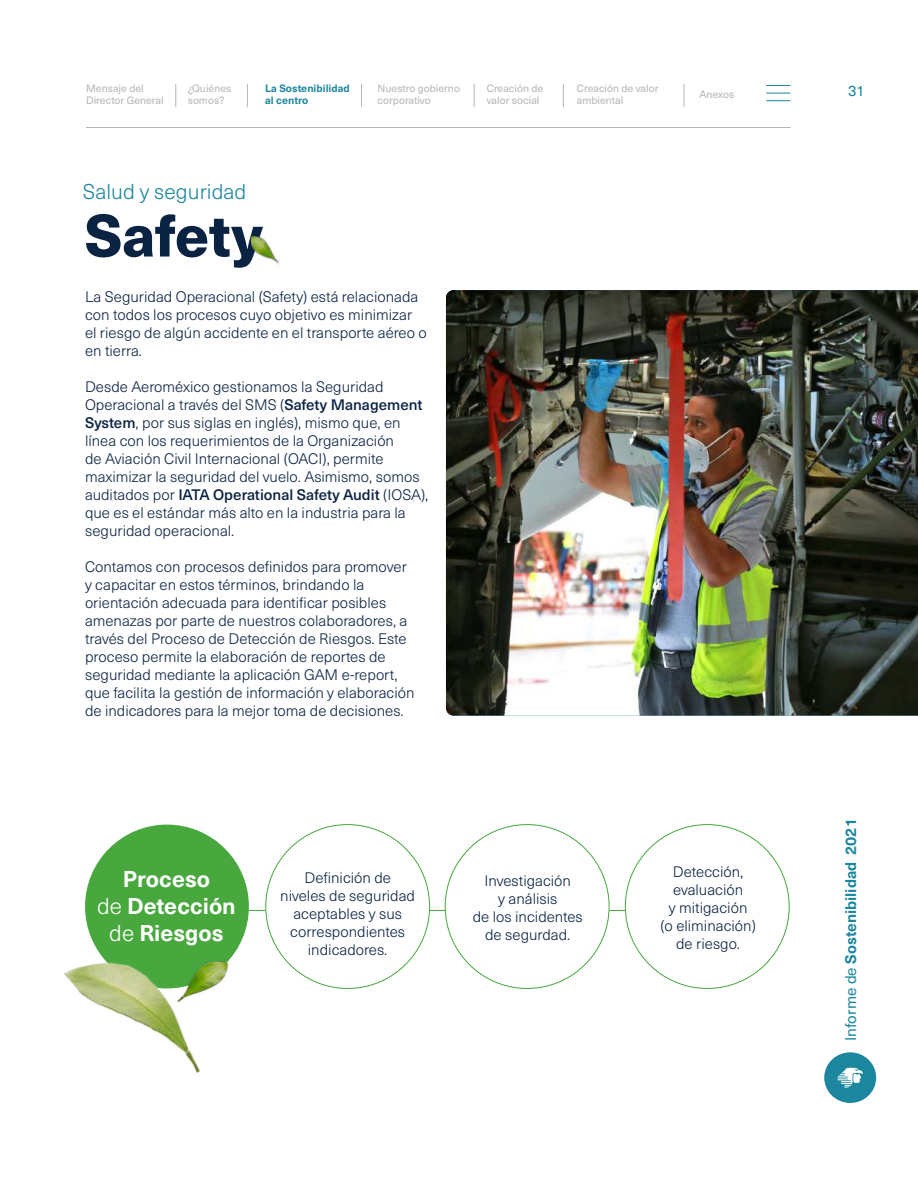
<style>
.page{position:relative;width:918px;height:1188px;background:#fff}
.page>*{position:absolute;margin:0;border:0;box-sizing:border-box;transform-origin:0 0}
.t1{font:800 58.5px "Neue Haas Unica Pro";letter-spacing:-.005em;color:#0b2343}
.t2{font:700 22.5px/27px "Neue Haas Unica Pro";color:#fff;text-align:center}
.t3{font:300 21px "Neue Haas Unica Pro";color:#1c869e}
.t4{font:700 15.15px "Neue Haas Unica Pro";color:#1c869e}
.t5{font:300 15px/18px "Neue Haas Unica Pro";color:#0b2343}
.t6{font:15px "Neue Haas Unica Pro";color:#1c869e}
.t7{font:10.5px/12.6px "Neue Haas Unica Pro";color:#b5b5b5}
.t8{font:700 10.5px/12.6px "Neue Haas Unica Pro";color:#1c869e}
.s1{font-weight:500}
.s2{font-weight:300}
.s3{font-weight:400}
</style>
<div class="page">
<svg style="left:766px;top:85px;width:24px;height:1px"></svg>
<svg style="left:766px;top:100px;width:24px;height:1px"></svg>
<svg style="left:766px;top:93px;width:24px;height:1px"></svg>
<svg style="left:175px;top:84px;width:1px;height:23px"></svg>
<svg style="left:247px;top:84px;width:1px;height:23px"></svg>
<svg style="left:474px;top:84px;width:1px;height:23px"></svg>
<svg style="left:563px;top:84px;width:1px;height:23px"></svg>
<svg style="left:684px;top:84px;width:1px;height:23px"></svg>
<svg style="left:361px;top:84px;width:1px;height:23px"></svg>
<div style="left:824px;top:1052px;width:52px;height:51px;background:#1c869e;border-radius:50%"></div>
<svg style="left:838px;top:1068px;width:25px;height:20px"></svg>
<hr style="left:86px;top:127px;width:704px;height:1px;background:#b5b5b5">
<img style="left:446px;top:290px;width:472px;height:426px">
<img style="left:250px;top:235px;width:29px;height:29px">
<div style="left:85px;top:825px;width:164px;height:163px;background:#48a83e;border-radius:50%"></div>
<svg style="left:249px;top:910px;width:16px;height:1px"></svg>
<svg style="left:430px;top:910px;width:16px;height:1px"></svg>
<svg style="left:610px;top:910px;width:16px;height:1px"></svg>
<img style="left:64px;top:915px;width:172px;height:158px">
<p class="t7" style="left:86px;top:82px;width:79px">Mensaje del<br>Director General</p>
<p class="t7" style="left:188px;top:82px;width:45px">¿Quiénes somos?</p>
<p class="t8" style="left:265px;top:82px;width:86px">La Sostenibilidad al centro</p>
<p class="t7" style="left:378px;top:82px;width:84px">Nuestro gobierno corporativo</p>
<p class="t7" style="left:487px;top:82px;width:58px">Creación de valor social</p>
<p class="t7" style="left:577px;top:82px;width:83px">Creación de valor ambiental</p>
<p class="t7" style="left:699px;top:89px;width:36px">Anexos</p>
<h3 class="t3" style="left:83px;top:179px;width:165px">Salud y seguridad</h3>
<h1 class="t1" style="left:85px;top:199px;width:179px">Safety</h1>
<p class="t5" style="left:85px;top:288px;width:343px">La Seguridad Operacional (Safety) está relacionada con todos los procesos cuyo objetivo es minimizar el riesgo de algún accidente en el transporte aéreo o en tierra.</p>
<p class="t5" style="left:85px;top:378px;width:345px">Desde Aeroméxico gestionamos la Seguridad Operacional a través del SMS (<span class="s1">Safety Management System</span>, por sus siglas en inglés), mismo que, en línea con los requerimientos de la Organización<br>de Aviación Civil Internacional (OACI), permite maximizar la seguridad del vuelo. Asimismo, somos auditados por <span class="s1">IATA Operational Safety Audit</span> (IOSA), que es el estándar más alto en la industria para la seguridad operacional.</p>
<p class="t5" style="left:85px;top:558px;width:331px">Contamos con procesos definidos para promover y capacitar en estos términos, brindando la orientación adecuada para identificar posibles amenazas por parte de nuestros colaboradores, a través del Proceso de Detección de Riesgos. Este proceso permite la elaboración de reportes de seguridad mediante la aplicación GAM e-report, que facilita la gestión de información y elaboración de indicadores para la mejor toma de decisiones.</p>
<h2 class="t2" style="left:97px;top:866px;width:140px">Proceso<br><span class="s2">de</span> Detección <span class="s2">de</span> Riesgos</h2>
<p class="t5" style="left:280px;top:868px;width:136px;text-align:center">Definición de niveles de seguridad aceptables y sus correspondientes indicadores.</p>
<p class="t5" style="left:473px;top:872px;width:112px;text-align:center">Investigación<br>y análisis<br>de los incidentes de segurdad.</p>
<p class="t5" style="left:661px;top:863px;width:97px;text-align:center">Detección, evaluación<br>y mitigación<br>(o eliminación) de riesgo.</p>
<p class="t6" style="left:848px;top:82px;width:18px">31</p>
<p class="t4" style="left:841px;top:1041px;width:224px;rotate:-90deg"><span class="s3">Informe de</span> Sostenibilidad 2021</p>
</div>
